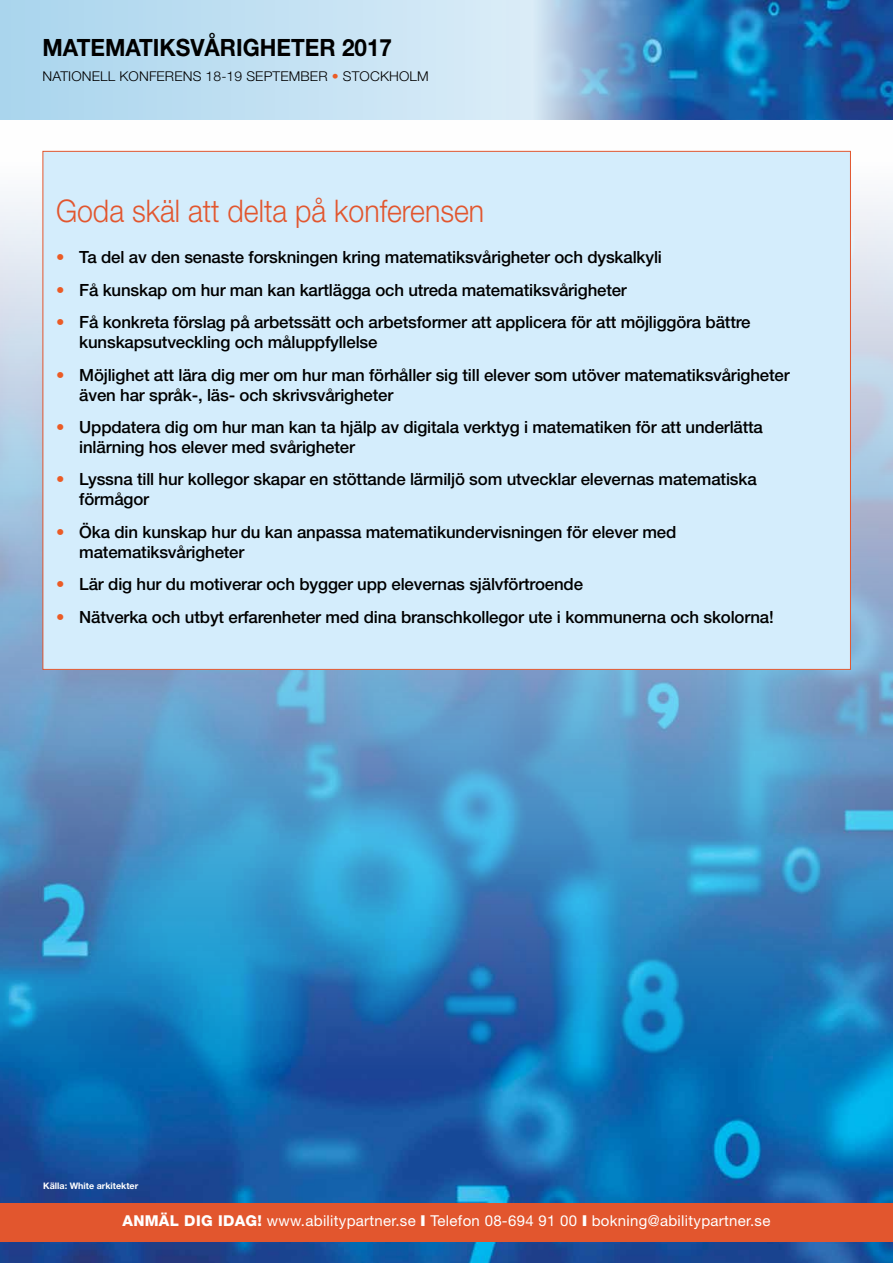
<style>
.page{position:relative;width:893px;height:1263px;background:#fff}
.page>*{position:absolute;margin:0;border:0;box-sizing:border-box;transform-origin:0 0}
.t1{font:300 31.2px "Helvetica Neue";color:#e2562e;scale:.91 1}
.t2{font:700 23.85px "Helvetica Neue";color:#000;scale:.94 1}
.t3{font:500 16.8px/19.8px "Helvetica Neue";letter-spacing:-.01em;color:#000}
.t4{font:15px "Helvetica Neue";letter-spacing:.02em;color:#fff}
.t5{font:300 13.5px "Helvetica Neue";letter-spacing:.01em;color:#000}
.t6{font:700 9px "Helvetica Neue";color:#fff}
.s1{color:#eb5b25}
.s2{font-weight:800}
.s3{font-weight:900}
</style>
<div class="page">
<img style="left:0;top:119px;width:893px;height:1144px">
<div style="left:0;top:1203px;width:893px;height:39px;background:#e2562e"></div>
<div style="left:43px;top:151px;width:807px;height:518px;background:#d4edfc"></div>
<svg style="left:0;top:0;width:506px;height:119px;background:#c0dff2"></svg>
<img style="left:506px;top:0;width:387px;height:119px">
<h2 class="t2" style="left:43px;top:33px;width:373px">MATEMATIKSVÅRIGHETER 2017</h2>
<p class="t5" style="left:43px;top:68px;width:388px">NATIONELL KONFERENS 18-19 SEPTEMBER <span class="s1">•</span> STOCKHOLM</p>
<h1 class="t1" style="left:56px;top:191px;width:472px">Goda skäl att delta på konferensen</h1>
<p class="t3" style="left:56px;top:247px;width:607px"><span class="s1">•</span> Ta del av den senaste forskningen kring matematiksvårigheter och dyskalkyli</p>
<p class="t3" style="left:56px;top:280px;width:572px"><span class="s1">•</span> Få kunskap om hur man kan kartlägga och utreda matematiksvårigheter</p>
<p class="t3" style="left:79px;top:312px;width:673px;text-indent:-23px"><span class="s1">•</span> Få konkreta förslag på arbetssätt och arbetsformer att applicera för att möjliggöra bättre kunskapsutveckling och måluppfyllelse</p>
<p class="t3" style="left:79px;top:365px;width:712px;text-indent:-23px"><span class="s1">•</span> Möjlighet att lära dig mer om hur man förhåller sig till elever som utöver matematiksvårigheter även har språk-, läs- och skrivsvårigheter</p>
<p class="t3" style="left:79px;top:417px;width:685px;text-indent:-23px"><span class="s1">•</span> Uppdatera dig om hur man kan ta hjälp av digitala verktyg i matematiken för att underlätta inlärning hos elever med svårigheter</p>
<p class="t3" style="left:79px;top:469px;width:679px;text-indent:-23px"><span class="s1">•</span> Lyssna till hur kollegor skapar en stöttande lärmiljö som utvecklar elevernas matematiska förmågor</p>
<p class="t3" style="left:79px;top:522px;width:599px;text-indent:-23px"><span class="s1">•</span> Öka din kunskap hur du kan anpassa matematikundervisningen för elever med matematiksvårigheter</p>
<p class="t3" style="left:56px;top:574px;width:528px"><span class="s1">•</span> Lär dig hur du motiverar och bygger upp elevernas självförtroende</p>
<p class="t3" style="left:56px;top:607px;width:719px"><span class="s1">•</span> Nätverka och utbyt erfarenheter med dina branschkollegor ute i kommunerna och skolorna!</p>
<p class="t6" style="left:43px;top:1180px;width:96px">Källa: White arkitekter</p>
<p class="t4" style="left:122px;top:1212px;width:649px"><span class="s2">ANMÄL DIG IDAG!</span> www.abilitypartner.se <span class="s3">I</span> Telefon 08-694 91 00 <span class="s3">I</span> bokning@abilitypartner.se</p>
</div>
